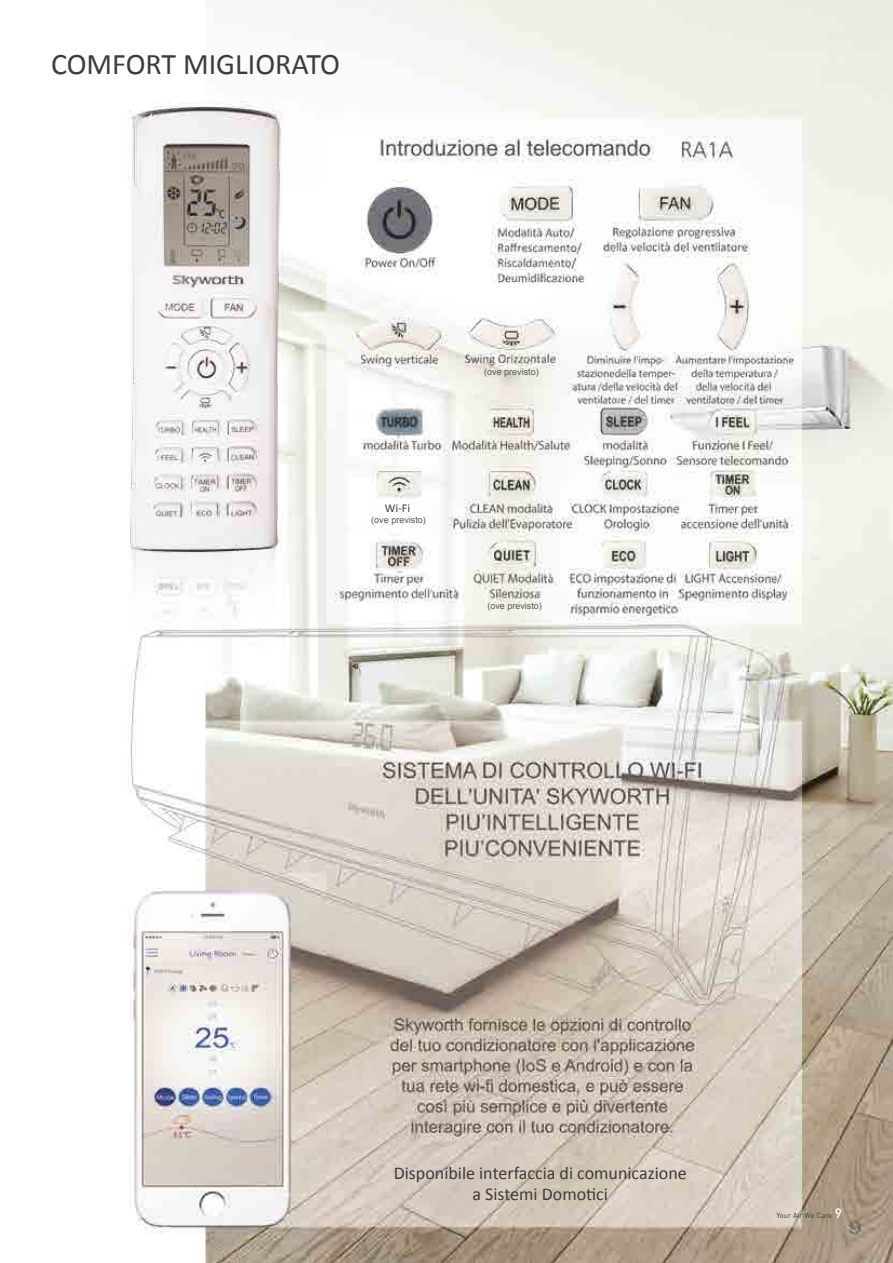
<style>
.page{position:relative;width:893px;height:1263px;background:#fff}
.page>*{position:absolute;margin:0;border:0;box-sizing:border-box;transform-origin:0 0}
.t1{font:30px "Calibri";color:#3c3c3b}
.t2{font:18px/21.6px "Calibri";color:#3c3c3b;text-align:center}
.t3{font:12px "Calibri";color:#3c3c3b}
.t4{font:9px "Arial";color:#575756}
.t5{font:7.5px "DIN Pro";color:#3c3c3b}
.s1{font-weight:500;font-size:13.5px;color:#fff}
</style>
<div class="page">
<img style="left:128px;top:0;width:765px;height:1263px">
<img style="left:128px;top:96px;width:168px;height:466px">
<h1 class="t1" style="left:51px;top:45px;width:291px">COMFORT MIGLIORATO</h1>
<p class="t3" style="left:385px;top:501px;width:27px">Wi-Fi</p>
<p class="t4" style="left:371px;top:514px;width:56px">(ove previsto)</p>
<p class="t4" style="left:484px;top:366px;width:56px">(ove previsto)</p>
<p class="t4" style="left:487px;top:600px;width:56px">(ove previsto)</p>
<p class="t2" style="left:394px;top:1162px;width:295px">Disponibile interfaccia di comunicazione a Sistemi Domotici</p>
<p class="t5" style="left:777px;top:1210px;width:67px">Your Air We Care <span class="s1">9</span></p>
</div>
